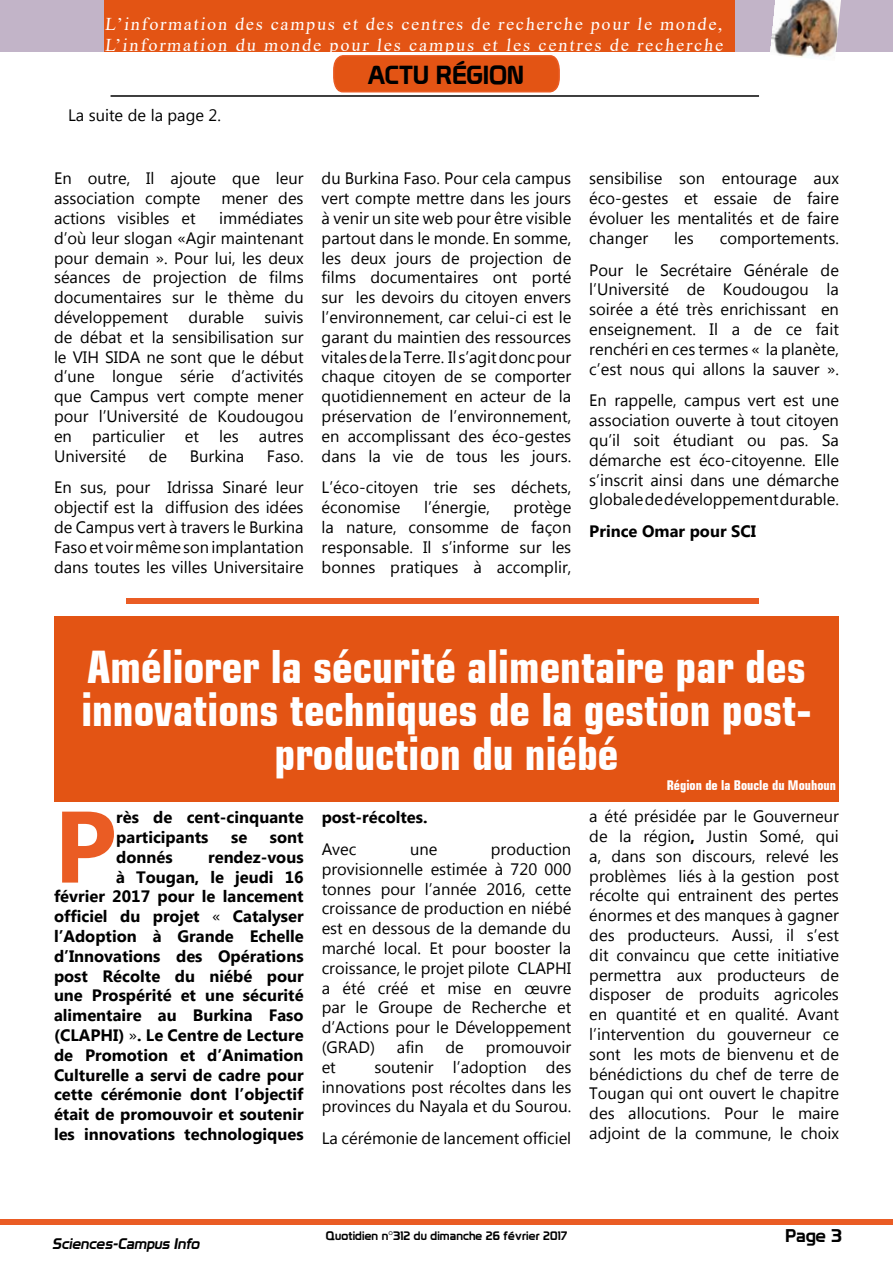
<style>
.page{position:relative;width:893px;height:1263px;background:#fff}
.page>*{position:absolute;margin:0;border:0;box-sizing:border-box;transform-origin:0 0}
.t1{font:700 101.4px "Myanmar Text";color:#ea5c24}
.t2{font:700 condensed 45px/43.5px "Square 721 BT";color:#fff;text-align:center}
.t3{font:25.5px "Prototype";color:#000}
.t4{font:18px/21.6px "Times New Roman";letter-spacing:.105em;color:#fff}
.t5{font:18px "Prototype";color:#000}
.t6{font:16.5px/19.8px "Myanmar Text";color:#000;text-align:justify}
.t7{font:700 16.5px/19.8px "Myanmar Text";color:#000}
.t8{font:italic 15px "Prototype";color:#000}
.t9{font:700 condensed 13.5px "Square 721 BT";color:#fff}
.t10{font:12px "Prototype";letter-spacing:.01em;color:#000}
.s1{font-weight:700}
.s2{font-weight:400}
</style>
<div class="page">
<div style="left:0;top:1219px;width:893px;height:6px;background:#ea5c24"></div>
<hr style="left:111px;top:95px;width:648px;height:2px;background:#000">
<div style="left:0;top:0;width:893px;height:52px;background:#c2b4c8"></div>
<div style="left:105px;top:0;width:630px;height:52px;background:#e35414"></div>
<img style="left:770px;top:0;width:71px;height:59px">
<svg style="left:333px;top:55px;width:227px;height:38px;background:#e4591c"></svg>
<div style="left:54px;top:616px;width:785px;height:186px;background:#e35414"></div>
<div style="left:126px;top:599px;width:633px;height:5px;background:#ea5c24"></div>
<p class="t4" style="left:105px;top:12px;width:622px">L’information des campus et des centres de recherche pour le monde,<br>L’information du monde pour les campus et les centres de recherche</p>
<h3 class="t3" style="left:367px;top:60px;width:158px">ACTU RÉGION</h3>
<p class="t6" style="left:68px;top:105px;width:154px">La suite de la page 2.</p>
<p class="t6" style="left:54px;top:169px;width:251px">En outre, Il ajoute que leur association compte</p>
<p class="t6" style="left:221px;top:189px;width:84px">mener des</p>
<p class="t6" style="left:54px;top:208px;width:251px;text-indent:165px">immédiates d’où leur slogan «Agir maintenant pour demain ». Pour lui, les deux séances de projection de films documentaires sur le thème du développement durable suivis de débat et la sensibilisation sur le VIH SIDA ne sont que le début d’une longue série d’activités que Campus vert compte mener pour l’Université de Koudougou en particulier et les autres Université</p>
<p class="t6" style="left:54px;top:208px;width:143px">actions visibles et</p>
<p class="t6" style="left:149px;top:446px;width:20px">de</p>
<p class="t6" style="left:190px;top:446px;width:56px">Burkina</p>
<p class="t6" style="left:54px;top:440px;width:251px;line-height:31.8px;text-align:right">Faso.<br>En sus, pour Idrissa Sinaré leur</p>
<p class="t6" style="left:54px;top:498px;width:251px">objectif est la diffusion des idées de Campus vert à travers le Burkina Faso et voir même son implantation dans toutes les villes Universitaire</p>
<p class="t6" style="left:322px;top:169px;width:251px">du Burkina Faso. Pour cela campus vert compte mettre dans les jours à venir un site web pour être visible partout dans le monde. En somme, les deux jours de projection de films documentaires ont porté sur les devoirs du citoyen envers l’environnement, car celui-ci est le garant du maintien des ressources vitales de la Terre. Il s’agit donc pour chaque citoyen de se comporter quotidiennement en acteur de la préservation de l’environnement, en accomplissant des éco-gestes dans la vie de tous les jours.</p>
<p class="t6" style="left:322px;top:478px;width:251px">L’éco-citoyen trie ses déchets, économise</p>
<p class="t6" style="left:322px;top:498px;width:251px;text-indent:192px">protège la nature, consomme de façon responsable. Il s’informe sur les bonnes pratiques à accomplir,</p>
<p class="t6" style="left:424px;top:498px;width:68px">l’énergie,</p>
<p class="t6" style="left:589px;top:169px;width:251px">sensibilise son entourage aux éco-gestes et essaie de faire évoluer les mentalités et de faire changer</p>
<p class="t6" style="left:674px;top:228px;width:21px">les</p>
<p class="t6" style="left:589px;top:222px;width:251px;line-height:31.8px;text-align:right">comportements.<br>Pour le Secrétaire Générale de</p>
<p class="t6" style="left:589px;top:280px;width:251px">l’Université de Koudougou la soirée a été très enrichissant en enseignement. Il a de ce fait renchéri en ces termes « la planète, c’est nous qui allons la sauver ».</p>
<p class="t6" style="left:589px;top:391px;width:251px">En rappelle, campus vert est une association ouverte à tout citoyen qu’il soit étudiant ou pas. Sa démarche est éco-citoyenne. Elle s’inscrit ainsi dans une démarche globale de développement durable.</p>
<p class="t7" style="left:589px;top:522px;width:168px">Prince Omar pour SCI</p>
<h2 class="t2" style="left:81px;top:644px;width:732px">Améliorer la sécurité alimentaire par des innovations techniques de la gestion post&shy;production du niébé</h2>
<p class="t9" style="left:667px;top:776px;width:171px">Région de la Boucle du Mouhoun</p>
<h1 class="t1" style="left:54px;top:788px;width:64px">P</h1>
<p class="t7" style="left:116px;top:807px;width:189px">rès de cent-cinquante participants</p>
<p class="t6" style="left:589px;top:807px;width:251px">a été présidée par le Gouverneur de la région<span class="s1">,</span> Justin Somé, qui a, dans son discours, relevé les problèmes liés à la gestion post récolte qui entrainent des pertes énormes et des manques à gagner des producteurs. Aussi, il s’est dit convaincu que cette initiative permettra aux producteurs de disposer de produits agricoles en quantité et en qualité. Avant l’intervention du gouverneur ce sont les mots de bienvenu et de bénédictions du chef de terre de Tougan qui ont ouvert le chapitre des allocutions. Pour le maire adjoint de la commune, le choix</p>
<p class="t7" style="left:322px;top:807px;width:107px">post-récoltes.</p>
<p class="t6" style="left:322px;top:839px;width:36px">Avec</p>
<p class="t6" style="left:410px;top:839px;width:29px">une</p>
<p class="t7" style="left:231px;top:827px;width:18px">se</p>
<p class="t7" style="left:270px;top:827px;width:35px">sont</p>
<p class="t6" style="left:322px;top:839px;width:251px;text-indent:169px">production provisionnelle estimée à 720 000 tonnes pour l’année 2016, cette croissance de production en niébé est en dessous de la demande du marché local. Et pour booster la croissance, le projet pilote CLAPHI a été créé et mise en œuvre par le Groupe de Recherche et d’Actions pour le Développement (GRAD)</p>
<p class="t7" style="left:54px;top:847px;width:251px;text-align:right">rendez-vous<br>à Tougan, le jeudi 16<br>février 2017 pour le lancement officiel du projet <span class="s2">«</span> Catalyser l’Adoption à Grande Echelle d’Innovations des Opérations post Récolte du niébé pour une Prospérité et une sécurité alimentaire au Burkina Faso (CLAPHI) <span class="s2">»</span>. Le Centre de Lecture de Promotion et d’Animation<br>Culturelle a servi de cadre pour cette cérémonie dont l’objectif était de promouvoir et soutenir les innovations technologiques</p>
<p class="t7" style="left:116px;top:847px;width:58px">donnés</p>
<p class="t6" style="left:397px;top:1037px;width:28px">afin</p>
<p class="t6" style="left:446px;top:1037px;width:20px">de</p>
<p class="t6" style="left:486px;top:1037px;width:87px">promouvoir</p>
<p class="t6" style="left:322px;top:1057px;width:251px;text-indent:53px">soutenir l’adoption des innovations post récoltes dans les provinces du Nayala et du Sourou.</p>
<p class="t6" style="left:322px;top:1128px;width:251px">La cérémonie de lancement officiel</p>
<p class="t6" style="left:322px;top:1057px;width:16px">et</p>
<p class="t8" style="left:52px;top:1234px;width:152px">Sciences-Campus Info</p>
<p class="t5" style="left:786px;top:1225px;width:58px">Page 3</p>
<p class="t10" style="left:326px;top:1228px;width:243px">Quotidien n°312 du dimanche 26 février 2017</p>
</div>
